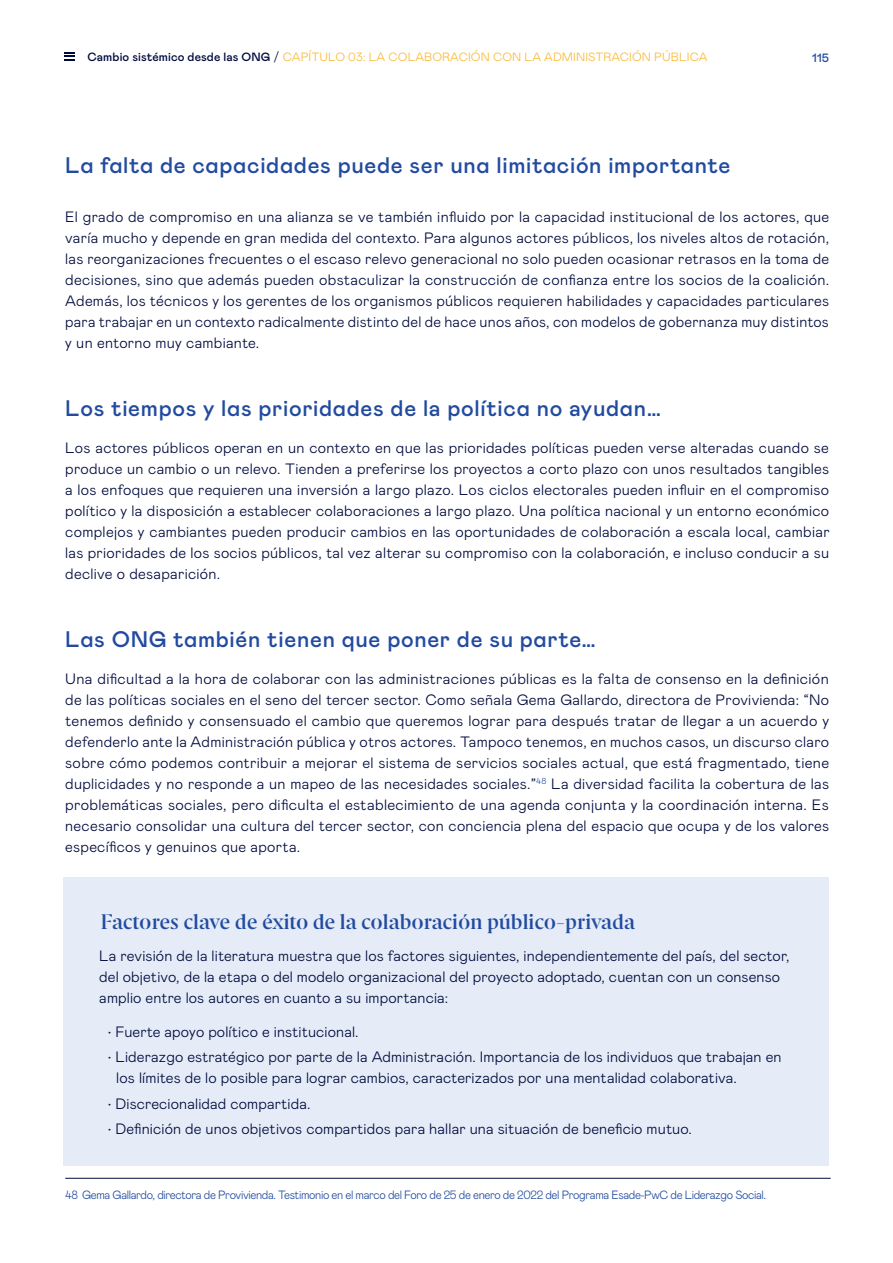
<style>
.page{position:relative;width:893px;height:1263px;background:#fff}
.page>*{position:absolute;margin:0;border:0;box-sizing:border-box;transform-origin:0 0}
.t1{font:500 22.5px "Mabry Pro";letter-spacing:.03em;color:#224ba0}
.t2{font:700 21px "Esade";color:#224ba0}
.t3{font:300 15px/21px "Mabry Pro";letter-spacing:.01em;color:#000b3d;text-align:justify}
.t4{font:300 12px "Mabry Pro";letter-spacing:-.03em;color:#224ba0;scale:.96 1}
.t5{font:300 12px "Mabry Pro";letter-spacing:.01em;color:#f9b937}
.t6{font:500 12px "Mabry Pro";color:#224ba0}
.s1{font-weight:500;color:#000b3d}
.s2{color:#000b3d}
</style>
<div class="page">
<svg style="left:64px;top:52px;width:11px;height:9px"></svg>
<hr style="left:65px;top:1178px;width:766px;height:1px;background:#000b3d">
<div style="left:64px;top:877px;width:765px;height:289px;background:#e5ecf7"></div>
<p class="t5" style="left:87px;top:48px;width:622px"><span class="s1">Cambio sistémico desde las ONG</span> <span class="s2">/</span> CAPÍTULO 03: LA COLABORACIÓN CON LA ADMINISTRACIÓN PÚBLICA</p>
<p class="t6" style="left:812px;top:49px;width:18px">115</p>
<h1 class="t1" style="left:65px;top:149px;width:667px">La falta de capacidades puede ser una limitación importante</h1>
<p class="t3" style="left:65px;top:205px;width:765px">El grado de compromiso en una alianza se ve también influido por la capacidad institucional de los actores, que varía mucho y depende en gran medida del contexto. Para algunos actores públicos, los niveles altos de rotación, las reorganizaciones frecuentes o el escaso relevo generacional no solo pueden ocasionar retrasos en la toma de decisiones, sino que además pueden obstaculizar la construcción de confianza entre los socios de la coalición.<br>Además, los técnicos y los gerentes de los organismos públicos requieren habilidades y capacidades particulares para trabajar en un contexto radicalmente distinto del de hace unos años, con modelos de gobernanza muy distintos y un entorno muy cambiante.</p>
<h1 class="t1" style="left:65px;top:392px;width:597px">Los tiempos y las prioridades de la política no ayudan…</h1>
<p class="t3" style="left:65px;top:436px;width:766px">Los actores públicos operan en un contexto en que las prioridades políticas pueden verse alteradas cuando se produce un cambio o un relevo. Tienden a preferirse los proyectos a corto plazo con unos resultados tangibles a los enfoques que requieren una inversión a largo plazo. Los ciclos electorales pueden influir en el compromiso político y la disposición a establecer colaboraciones a largo plazo. Una política nacional y un entorno económico complejos y cambiantes pueden producir cambios en las oportunidades de colaboración a escala local, cambiar las prioridades de los socios públicos, tal vez alterar su compromiso con la colaboración, e incluso conducir a su declive o desaparición.</p>
<h1 class="t1" style="left:65px;top:623px;width:532px">Las ONG también tienen que poner de su parte…</h1>
<p class="t3" style="left:65px;top:667px;width:765px">Una dificultad a la hora de colaborar con las administraciones públicas es la falta de consenso en la definición de las políticas sociales en el seno del tercer sector. Como señala Gema Gallardo, directora de Provivienda: “No tenemos definido y consensuado el cambio que queremos lograr para después tratar de llegar a un acuerdo y defenderlo ante la Administración pública y otros actores. Tampoco tenemos, en muchos casos, un discurso claro sobre cómo podemos contribuir a mejorar el sistema de servicios sociales actual, que está fragmentado, tiene duplicidades y no responde a un mapeo de las necesidades sociales.”<sup>48</sup> La diversidad facilita la cobertura de las problemáticas sociales, pero dificulta el establecimiento de una agenda conjunta y la coordinación interna. Es necesario consolidar una cultura del tercer sector, con conciencia plena del espacio que ocupa y de los valores específicos y genuinos que aporta.</p>
<h2 class="t2" style="left:101px;top:907px;width:536px">Factores clave de éxito de la colaboración público-privada</h2>
<p class="t3" style="left:99px;top:945px;width:692px;text-align:left">La revisión de la literatura muestra que los factores siguientes, independientemente del país, del sector, del objetivo, de la etapa o del modelo organizacional del proyecto adoptado, cuentan con un consenso amplio entre los autores en cuanto a su importancia:</p>
<p class="t3" style="left:108px;top:1020px;width:252px">• Fuerte apoyo político e institucional.</p>
<p class="t3" style="left:116px;top:1046px;width:667px;text-indent:-9px">• Liderazgo estratégico por parte de la Administración. Importancia de los individuos que trabajan en los límites de lo posible para lograr cambios, caracterizados por una mentalidad colaborativa.</p>
<p class="t3" style="left:108px;top:1092px;width:204px">• Discrecionalidad compartida.</p>
<p class="t3" style="left:108px;top:1117px;width:586px">• Definición de unos objetivos compartidos para hallar una situación de beneficio mutuo.</p>
<p class="t4" style="left:65px;top:1186px;width:731px">48 Gema Gallardo, directora de Provivienda. Testimonio en el marco del Foro de 25 de enero de 2022 del Programa Esade-PwC de Liderazgo Social.</p>
</div>
